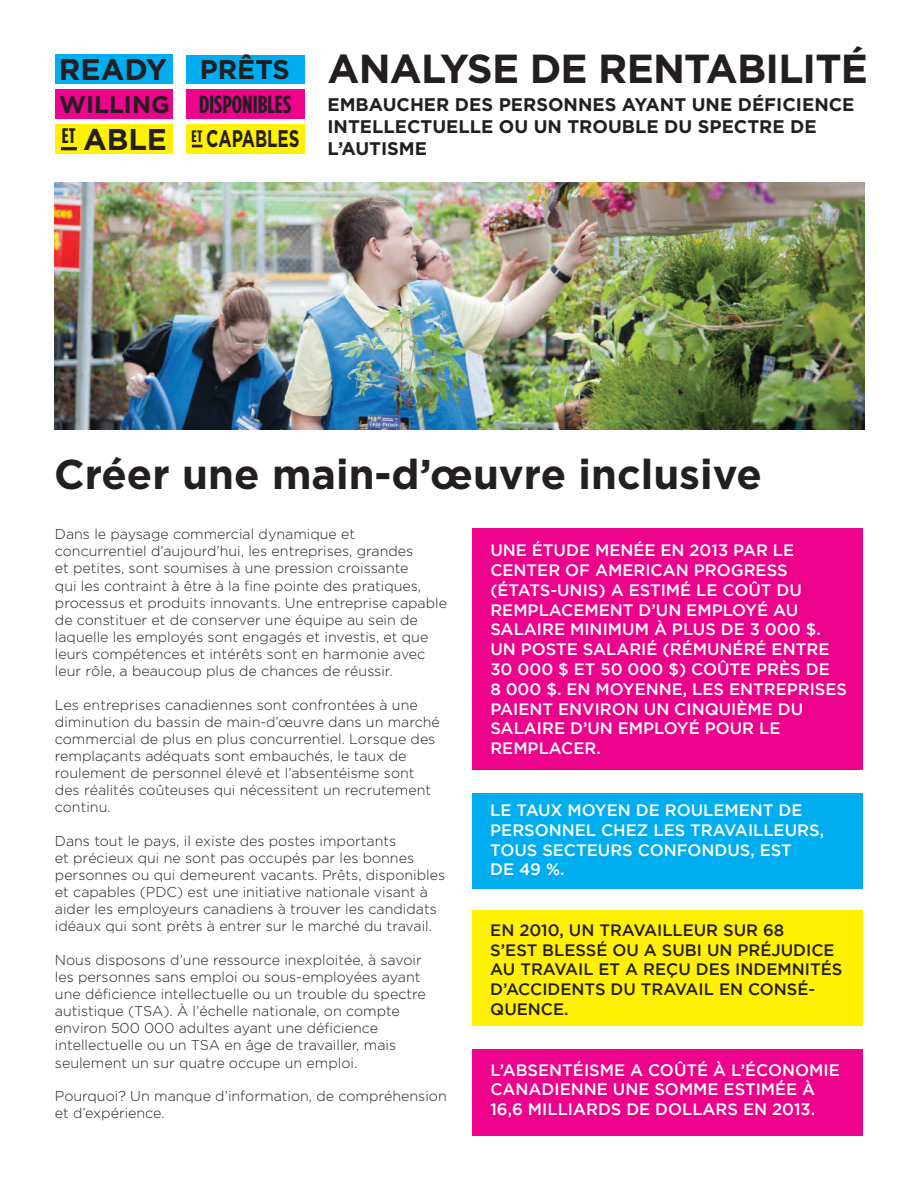
<style>
.page{position:relative;width:918px;height:1188px;background:#fff}
.page>*{position:absolute;margin:0;border:0;box-sizing:border-box;transform-origin:0 0}
.t1{font:700 41.55px "Gotham";color:#231f20}
.t2{font:700 40.5px "Gotham";letter-spacing:-.02em;color:#231f20}
.t3{font:700 30px "Gotham HTF";color:#231f20}
.t4{font:700 condensed 24.75px "Gotham HTF";color:#231f20}
.t5{font:700 24px "Gotham HTF";color:#231f20;scale:.7 1}
.t6{font:700 condensed 21px "Gotham HTF";color:#231f20}
.t7{font:700 18.3px/21.9px "Gotham";color:#231f20}
.t8{font:500 16.5px/19.8px "Gotham";color:#fff}
.t9{font:500 16.5px/19.8px "Gotham";color:#231f20}
.t10{font:700 condensed 16.5px "Gotham HTF";color:#231f20}
.t11{font:300 14.25px/17.1px "Gotham HTF";color:#231f20}
.s1{font-size:27px}
.s2{font-stretch:normal;font-size:24px}
</style>
<div class="page">
<div style="left:55px;top:90px;width:118px;height:29px;background:#ed028c"></div>
<div style="left:55px;top:125px;width:118px;height:29px;background:#fff101"></div>
<div style="left:55px;top:55px;width:118px;height:29px;background:#00aeef"></div>
<div style="left:186px;top:55px;width:118px;height:29px;background:#00aeef"></div>
<div style="left:186px;top:125px;width:118px;height:29px;background:#fff101"></div>
<div style="left:186px;top:90px;width:118px;height:29px;background:#ed028c"></div>
<div style="left:473px;top:528px;width:390px;height:241px;background:#ed028c"></div>
<div style="left:473px;top:793px;width:390px;height:95px;background:#00aeef"></div>
<div style="left:473px;top:910px;width:390px;height:115px;background:#fff101"></div>
<div style="left:473px;top:1049px;width:390px;height:87px;background:#ed028c"></div>
<hr style="left:61px;top:147px;width:16px;height:3px;background:#231f20">
<svg style="left:192px;top:145px;width:11px;height:2px"></svg>
<img style="left:55px;top:183px;width:809px;height:247px">
<h3 class="t3" style="left:59px;top:52px;width:232px">READY <span class="s1">PRÊTS</span></h3>
<h3 class="t4" style="left:59px;top:89px;width:233px"><span class="s2">WILLING</span> DISPONIBLES</h3>
<h3 class="t6" style="left:62px;top:124px;width:15px">ET</h3>
<p class="t10" style="left:192px;top:127px;width:12px">ET</p>
<h3 class="t3" style="left:83px;top:122px;width:86px">ABLE</h3>
<h3 class="t5" style="left:206px;top:124px;width:135px">CAPABLES</h3>
<h2 class="t2" style="left:328px;top:46px;width:542px">ANALYSE DE RENTABILITÉ</h2>
<p class="t7" style="left:327px;top:93px;width:529px">EMBAUCHER DES PERSONNES AYANT UNE DÉFICIENCE<br>INTELLECTUELLE OU UN TROUBLE DU SPECTRE DE<br>L’AUTISME</p>
<h1 class="t1" style="left:54px;top:452px;width:709px">Créer une main-d’œuvre inclusive</h1>
<p class="t11" style="left:55px;top:525px;width:394px">Dans le paysage commercial dynamique et concurrentiel d’aujourd’hui, les entreprises, grandes<br>et petites, sont soumises à une pression croissante<br>qui les contraint à être à la fine pointe des pratiques, processus et produits innovants. Une entreprise capable de constituer et de conserver une équipe au sein de laquelle les employés sont engagés et investis, et que leurs compétences et intérêts sont en harmonie avec leur rôle, a beaucoup plus de chances de réussir.</p>
<p class="t11" style="left:55px;top:696px;width:387px">Les entreprises canadiennes sont confrontées à une diminution du bassin de main-d’œuvre dans un marché commercial de plus en plus concurrentiel. Lorsque des remplaçants adéquats sont embauchés, le taux de roulement de personnel élevé et l’absentéisme sont des réalités coûteuses qui nécessitent un recrutement continu.</p>
<p class="t11" style="left:55px;top:832px;width:392px">Dans tout le pays, il existe des postes importants<br>et précieux qui ne sont pas occupés par les bonnes personnes ou qui demeurent vacants. Prêts, disponibles et capables (PDC) est une initiative nationale visant à aider les employeurs canadiens à trouver les candidats idéaux qui sont prêts à entrer sur le marché du travail.</p>
<p class="t11" style="left:55px;top:951px;width:372px">Nous disposons d’une ressource inexploitée, à savoir les personnes sans emploi ou sous-employées ayant une déficience intellectuelle ou un trouble du spectre autistique (TSA). À l’échelle nationale, on compte environ 500 000 adultes ayant une déficience intellectuelle ou un TSA en âge de travailler, mais seulement un sur quatre occupe un emploi.</p>
<p class="t11" style="left:55px;top:1087px;width:393px">Pourquoi? Un manque d’information, de compréhension et d’expérience.</p>
<p class="t8" style="left:490px;top:541px;width:358px">UNE ÉTUDE MENÉE EN 2013 PAR LE<br>CENTER OF AMERICAN PROGRESS (ÉTATS-UNIS) A ESTIMÉ LE COÛT DU<br>REMPLACEMENT D’UN EMPLOYÉ AU<br>SALAIRE MINIMUM À PLUS DE 3 000 $.<br>UN POSTE SALARIÉ (RÉMUNÉRÉ ENTRE<br>30 000 $ ET 50 000 $) COÛTE PRÈS DE<br>8 000 $. EN MOYENNE, LES ENTREPRISES<br>PAIENT ENVIRON UN CINQUIÈME DU<br>SALAIRE D’UN EMPLOYÉ POUR LE<br>REMPLACER.</p>
<p class="t8" style="left:490px;top:801px;width:335px">LE TAUX MOYEN DE ROULEMENT DE<br>PERSONNEL CHEZ LES TRAVAILLEURS,<br>TOUS SECTEURS CONFONDUS, EST<br>DE 49 %.</p>
<p class="t9" style="left:490px;top:921px;width:354px">EN 2010, UN TRAVAILLEUR SUR 68<br>S’EST BLESSÉ OU A SUBI UN PRÉJUDICE<br>AU TRAVAIL ET A REÇU DES INDEMNITÉS<br>D’ACCIDENTS DU TRAVAIL EN CONSÉ-<br>QUENCE.</p>
<p class="t8" style="left:490px;top:1061px;width:351px">L’ABSENTÉISME A COÛTÉ À L’ÉCONOMIE<br>CANADIENNE UNE SOMME ESTIMÉE À<br>16,6 MILLIARDS DE DOLLARS EN 2013.</p>
</div>
